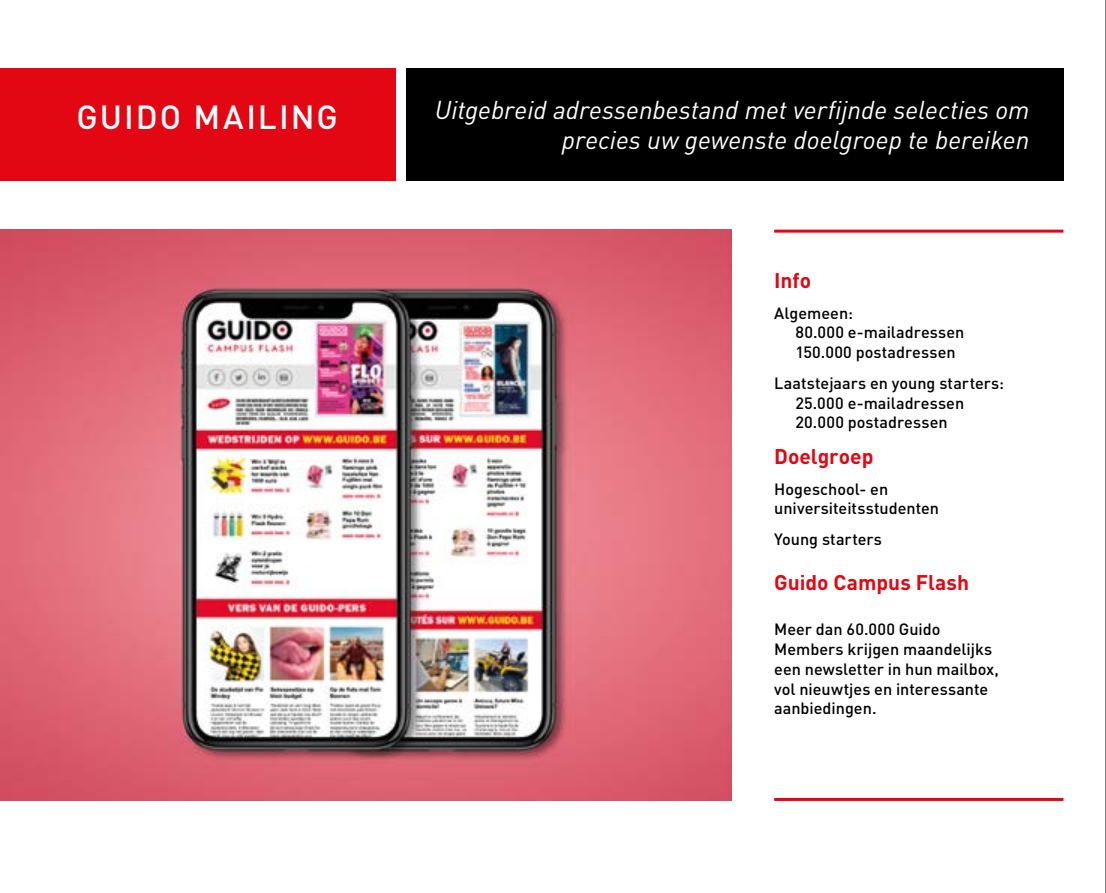
<style>
.page{position:relative;width:1106px;height:893px;background:#fff}
.page>*{position:absolute;margin:0;border:0;box-sizing:border-box;transform-origin:0 0}
.t1{font:500 33px "DINOT";letter-spacing:.06em;color:#fff}
.t2{font:italic 25.5px/30.6px "DINOT";color:#fff;text-align:right}
.t3{font:700 21px "DINOT";color:#e30613}
.t4{font:500 16.2px/20px "DINOT";color:#000}
</style>
<div class="page">
<img style="left:0;top:230px;width:731px;height:571px">
<div style="left:406px;top:68px;width:657px;height:113px;background:#000"></div>
<hr style="left:774px;top:798px;width:289px;height:3px;background:#e30613">
<hr style="left:774px;top:230px;width:289px;height:3px;background:#e30613">
<hr style="left:1105px;top:0;width:1px;height:893px;background:#000">
<div style="left:0;top:68px;width:395px;height:113px;background:#e30613"></div>
<h1 class="t1" style="left:77px;top:92px;width:263px">GUIDO MAILING</h1>
<h2 class="t2" style="left:435px;top:93px;width:596px">Uitgebreid adressenbestand met verfijnde selecties om precies uw gewenste doelgroep te bereiken</h2>
<p class="t3" style="left:774px;top:264px;width:38px">Info</p>
<p class="t4" style="left:795px;top:302px;width:170px;text-indent:-21px">Algemeen:<br>80.000 e-mailadressen<br>150.000 postadressen</p>
<p class="t4" style="left:795px;top:372px;width:210px;text-indent:-21px">Laatstejaars en young starters:<br>25.000 e-mailadressen<br>20.000 postadressen</p>
<p class="t3" style="left:774px;top:440px;width:101px">Doelgroep</p>
<p class="t4" style="left:774px;top:478px;width:166px">Hogeschool- en universiteitsstudenten</p>
<p class="t4" style="left:774px;top:528px;width:109px">Young starters</p>
<p class="t3" style="left:774px;top:566px;width:196px">Guido Campus Flash</p>
<p class="t4" style="left:774px;top:618px;width:226px">Meer dan 60.000 Guido<br>Members krijgen maandelijks een newsletter in hun mailbox, vol nieuwtjes en interessante aanbiedingen.</p>
</div>
